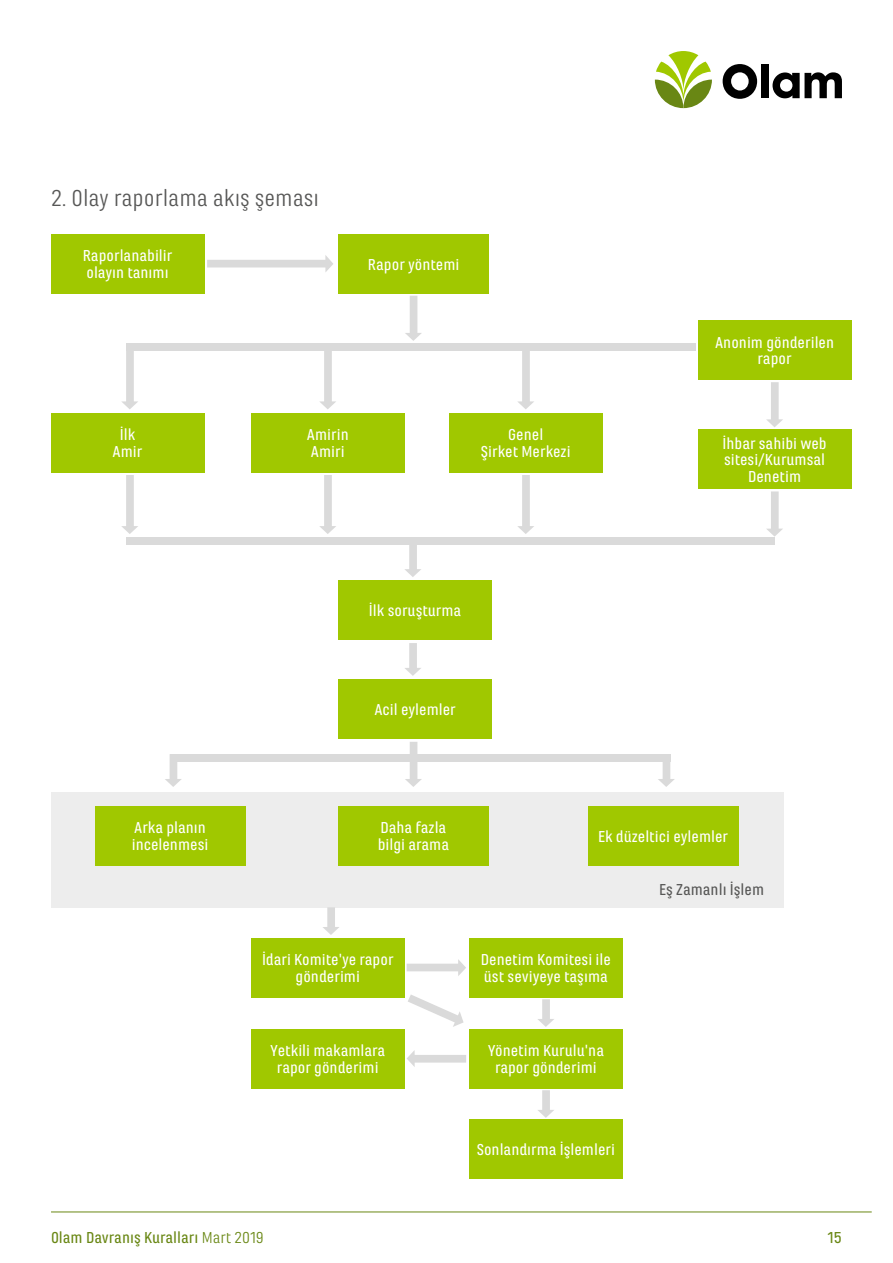
<style>
.page{position:relative;width:893px;height:1263px;background:#fff}
.page>*{position:absolute;margin:0;border:0;box-sizing:border-box;transform-origin:0 0}
.t1{font:24px "Marianina Wd FY";color:#575756}
.t2{font:500 16.5px/16.5px "Marianina Wd FY";color:#fff;text-align:center}
.t3{font:500 16.5px "Marianina Wd FY";color:#698714}
.t4{font:500 16.5px "Marianina Wd FY";color:#575756}
.s1{font-weight:400}
</style>
<div class="page">
<hr style="left:51px;top:1211px;width:821px;height:1px;background:#698714">
<svg style="left:723px;top:64px;width:34px;height:35px"></svg>
<div style="left:761px;top:65px;width:8px;height:33px;background:#000"></div>
<svg style="left:772px;top:72px;width:70px;height:26px"></svg>
<svg style="left:655px;top:51px;width:57px;height:57px"></svg>
<div style="left:51px;top:792px;width:732px;height:115px;background:#ededed"></div>
<div style="left:51px;top:234px;width:153px;height:59px;background:#a0c800"></div>
<div style="left:339px;top:580px;width:153px;height:60px;background:#a0c800"></div>
<div style="left:339px;top:679px;width:153px;height:60px;background:#a0c800"></div>
<div style="left:338px;top:806px;width:151px;height:60px;background:#a0c800"></div>
<div style="left:95px;top:806px;width:150px;height:60px;background:#a0c800"></div>
<div style="left:588px;top:806px;width:150px;height:60px;background:#a0c800"></div>
<div style="left:51px;top:413px;width:153px;height:59px;background:#a0c800"></div>
<div style="left:251px;top:413px;width:153px;height:59px;background:#a0c800"></div>
<div style="left:251px;top:938px;width:153px;height:59px;background:#a0c800"></div>
<div style="left:251px;top:1029px;width:153px;height:59px;background:#a0c800"></div>
<div style="left:469px;top:938px;width:153px;height:59px;background:#a0c800"></div>
<div style="left:469px;top:1029px;width:153px;height:59px;background:#a0c800"></div>
<div style="left:469px;top:1119px;width:153px;height:60px;background:#a0c800"></div>
<div style="left:449px;top:413px;width:153px;height:59px;background:#a0c800"></div>
<div style="left:698px;top:429px;width:153px;height:60px;background:#a0c800"></div>
<div style="left:698px;top:321px;width:153px;height:59px;background:#a0c800"></div>
<svg style="left:207px;top:255px;width:126px;height:17px"></svg>
<div style="left:126px;top:343px;width:569px;height:8px;background:#dadada"></div>
<div style="left:126px;top:537px;width:649px;height:7px;background:#dadada"></div>
<div style="left:170px;top:754px;width:500px;height:8px;background:#dadada"></div>
<svg style="left:405px;top:296px;width:17px;height:45px"></svg>
<svg style="left:407px;top:1050px;width:59px;height:17px"></svg>
<svg style="left:407px;top:959px;width:59px;height:17px"></svg>
<svg style="left:408px;top:995px;width:56px;height:32px"></svg>
<svg style="left:405px;top:742px;width:17px;height:45px"></svg>
<svg style="left:165px;top:754px;width:17px;height:33px"></svg>
<svg style="left:405px;top:643px;width:16px;height:33px"></svg>
<svg style="left:404px;top:544px;width:17px;height:33px"></svg>
<svg style="left:322px;top:907px;width:18px;height:28px"></svg>
<svg style="left:538px;top:999px;width:16px;height:28px"></svg>
<svg style="left:538px;top:1090px;width:16px;height:28px"></svg>
<svg style="left:658px;top:754px;width:17px;height:33px"></svg>
<svg style="left:121px;top:475px;width:17px;height:59px"></svg>
<svg style="left:122px;top:351px;width:16px;height:58px"></svg>
<svg style="left:319px;top:475px;width:17px;height:59px"></svg>
<svg style="left:320px;top:351px;width:16px;height:58px"></svg>
<svg style="left:766px;top:382px;width:17px;height:45px"></svg>
<svg style="left:767px;top:491px;width:16px;height:46px"></svg>
<svg style="left:518px;top:475px;width:16px;height:59px"></svg>
<svg style="left:518px;top:351px;width:16px;height:58px"></svg>
<div style="left:339px;top:234px;width:150px;height:59px;background:#a0c800"></div>
<h1 class="t1" style="left:51px;top:186px;width:270px">2. Olay raporlama akış şeması</h1>
<p class="t2" style="left:83px;top:248px;width:91px;text-align:left">Raporlanabilir olayın tanımı</p>
<p class="t2" style="left:368px;top:256px;width:93px">Rapor yöntemi</p>
<p class="t2" style="left:715px;top:334px;width:121px">Anonim gönderilen rapor</p>
<p class="t2" style="left:113px;top:426px;width:31px">İlk<br>Amir</p>
<p class="t2" style="left:307px;top:426px;width:43px;text-align:left">Amirin<br>Amiri</p>
<p class="t2" style="left:481px;top:426px;width:91px">Genel<br>Şirket Merkezi</p>
<p class="t2" style="left:722px;top:435px;width:106px">İhbar sahibi web sitesi/Kurumsal<br>Denetim</p>
<p class="t2" style="left:369px;top:602px;width:94px">İlk soruşturma</p>
<p class="t2" style="left:374px;top:701px;width:83px">Acil eylemler</p>
<p class="t2" style="left:132px;top:820px;width:78px;text-align:left">Arka planın incelenmesi</p>
<p class="t2" style="left:598px;top:828px;width:132px">Ek düzeltici eylemler</p>
<p class="t2" style="left:378px;top:820px;width:73px;text-align:left">Daha fazla bilgi arama</p>
<p class="t2" style="left:262px;top:951px;width:133px">İdari Komite'ye rapor gönderimi</p>
<p class="t2" style="left:270px;top:1042px;width:117px">Yetkili makamlara rapor gönderimi</p>
<p class="t2" style="left:481px;top:951px;width:132px;text-align:left">Denetim Komitesi ile üst seviyeye taşıma</p>
<p class="t2" style="left:488px;top:1042px;width:118px">Yönetim Kurulu'na rapor gönderimi</p>
<p class="t2" style="left:477px;top:1141px;width:140px">Sonlandırma İşlemleri</p>
<p class="t4" style="left:659px;top:880px;width:106px">Eş Zamanlı İşlem</p>
<p class="t3" style="left:51px;top:1228px;width:214px">Olam Davranış Kuralları <span class="s1">Mart 2019</span></p>
<p class="t3" style="left:828px;top:1228px;width:16px">15</p>
</div>
